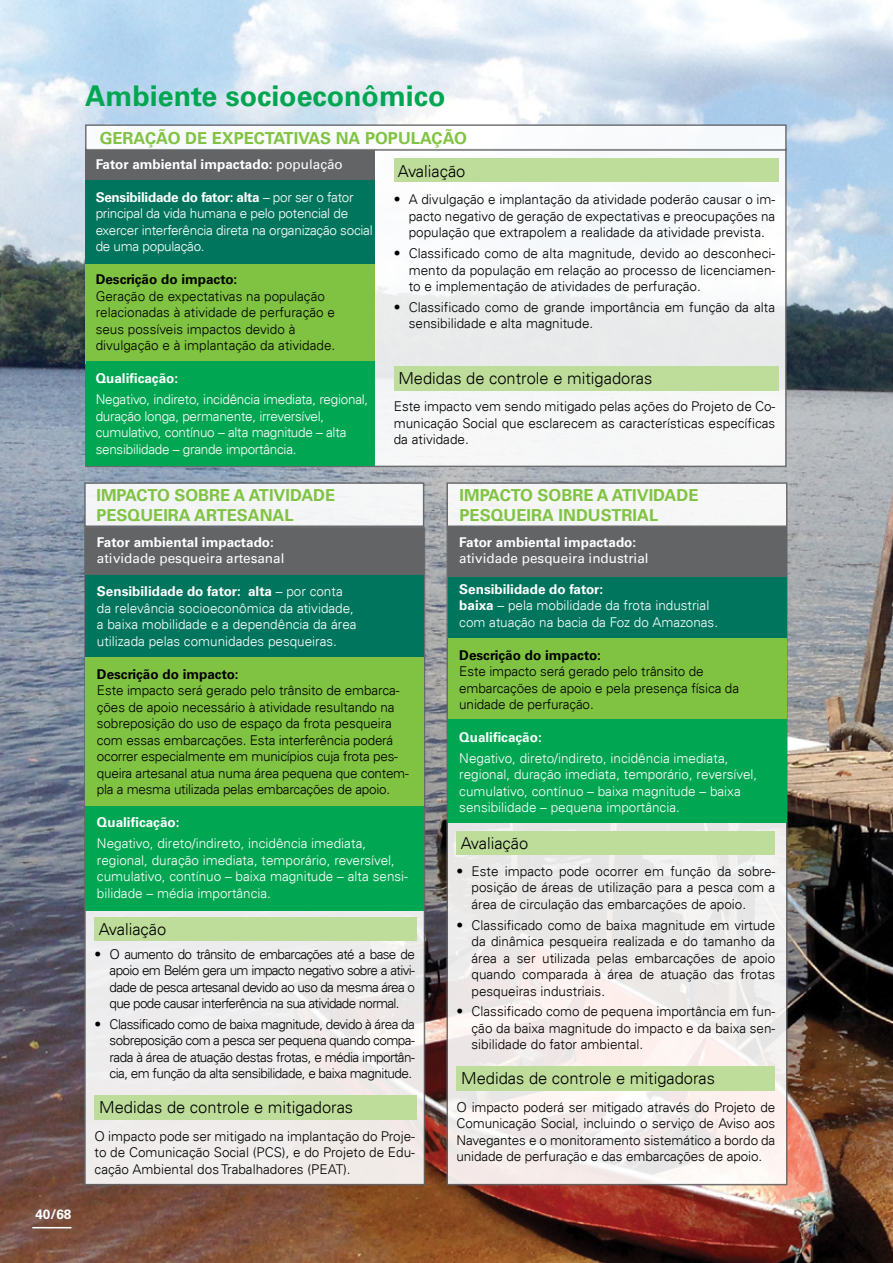
<style>
.page{position:relative;width:893px;height:1263px;background:#fff}
.page>*{position:absolute;margin:0;border:0;box-sizing:border-box;transform-origin:0 0}
.t1{font:700 28.5px "Univers LT Std";color:#00a651}
.t2{font:300 16.5px "Univers LT";color:#000}
.t3{font:700 16.5px/19px "Univers LT Std";color:#80c342}
.t4{font:300 13.5px/16.5px "Univers LT";letter-spacing:-.01em;color:#000;text-align:justify}
.t5{font:300 13.5px/16.5px "Univers LT";color:#fff}
.t6{font:300 13.5px/16.5px "Univers LT";letter-spacing:-.02em;color:#fff}
.t7{font:700 13.5px "Univers LT Std";color:#fff}
.t8{font:700 13.5px "Univers LT Std";color:#000}
.t9{font:13.5px "Univers LT";color:#fff}
.t10{font:700 13.5px "Univers LT Std";letter-spacing:-.02em;color:#fff}
.s1{font-family:"Univers LT";font-weight:400}
.s2{font-family:"Univers LT";font-weight:300}
.s3{font-family:"Univers LT Std";font-weight:700}
</style>
<div class="page">
<img style="left:0;top:0;width:893px;height:1263px">
<div style="left:85px;top:148px;width:702px;height:319px;background:linear-gradient(to bottom,#f8fafa,#f0f0f1);border:2px solid #636466"></div>
<div style="left:394px;top:159px;width:385px;height:23px;background:#bedd9b"></div>
<div style="left:394px;top:366px;width:385px;height:25px;background:#bedd9b"></div>
<div style="left:86px;top:264px;width:289px;height:100px;background:#80c342"></div>
<div style="left:86px;top:176px;width:289px;height:88px;background:#00755e"></div>
<div style="left:86px;top:149px;width:289px;height:30px;background:#636466"></div>
<div style="left:86px;top:361px;width:288px;height:105px;background:#00a651"></div>
<div style="left:84px;top:527px;width:341px;height:658px;background:#eeecec;border:2px solid #636466"></div>
<div style="left:86px;top:528px;width:338px;height:50px;background:#636466"></div>
<div style="left:86px;top:575px;width:338px;height:82px;background:#00755e"></div>
<div style="left:86px;top:657px;width:338px;height:149px;background:#80c342"></div>
<div style="left:86px;top:806px;width:338px;height:104px;background:#00a651"></div>
<div style="left:95px;top:917px;width:322px;height:23px;background:#bedd9b"></div>
<div style="left:95px;top:1095px;width:322px;height:25px;background:#bedd9b"></div>
<svg style="left:446px;top:527px;width:341px;height:658px;fill:#f0eae9"></svg>
<div style="left:448px;top:528px;width:338px;height:49px;background:#636466"></div>
<div style="left:448px;top:577px;width:338px;height:61px;background:#00755e"></div>
<div style="left:448px;top:638px;width:338px;height:82px;background:#80c342"></div>
<div style="left:448px;top:719px;width:338px;height:103px;background:#00a651"></div>
<div style="left:457px;top:831px;width:318px;height:23px;background:#bedd9b"></div>
<div style="left:457px;top:1066px;width:318px;height:25px;background:#bedd9b"></div>
<hr style="left:32px;top:1227px;width:39px;height:1px;background:#fff">
<div style="left:85px;top:124px;width:702px;height:27px;background:#fff;border:2px solid #636466"></div>
<div style="left:84px;top:482px;width:340px;height:45px;background:#f3f5f7;border:2px solid #636466"></div>
<div style="left:446px;top:482px;width:341px;height:45px;background:#f6f6f7;border:2px solid #636466"></div>
<p class="t7" style="left:35px;top:1206px;width:38px">40/68</p>
<h1 class="t1" style="left:85px;top:79px;width:362px">Ambiente socioeconômico</h1>
<p class="t3" style="left:100px;top:128px;width:369px">GERAÇÃO DE EXPECTATIVAS NA POPULAÇÃO</p>
<p class="t7" style="left:96px;top:156px;width:249px">Fator ambiental impactado: <span class="s1">população</span></p>
<p class="t10" style="left:96px;top:189px;width:260px">Sensibilidade do fator: alta <span class="s2">– por ser o fator</span></p>
<p class="t6" style="left:96px;top:205px;width:279px">principal da vida humana e pelo potencial de exercer interferência direta na organização social de uma população.</p>
<p class="t8" style="left:96px;top:272px;width:143px">Descrição do impacto:</p>
<p class="t4" style="left:96px;top:288px;width:241px;text-align:left">Geração de expectativas na população relacionadas à atividade de perfuração e seus possíveis impactos devido à divulgação e à implantação da atividade.</p>
<p class="t7" style="left:96px;top:371px;width:84px">Qualificação:</p>
<p class="t6" style="left:96px;top:391px;width:274px">Negativo, indireto, incidência imediata, regional, duração longa, permanente, irreversível, cumulativo, contínuo – alta magnitude – alta sensibilidade – grande importância.</p>
<p class="t2" style="left:398px;top:161px;width:69px">Avaliação</p>
<p class="t4" style="left:409px;top:191px;width:368px;text-indent:-15px">• A divulgação e implantação da atividade poderão causar o im&shy;pacto negativo de geração de expectativas e preocupações na população que extrapolem a realidade da atividade prevista.</p>
<p class="t4" style="left:409px;top:245px;width:368px;text-indent:-15px">• Classificado como de alta magnitude, devido ao desconheci&shy;mento da população em relação ao processo de licenciamen&shy;to e implementação de atividades de perfuração.</p>
<p class="t4" style="left:409px;top:299px;width:368px;text-indent:-15px">• Classificado como de grande importância em função da alta sensibilidade e alta magnitude.</p>
<p class="t2" style="left:398px;top:368px;width:255px">Medidas de controle e mitigadoras</p>
<p class="t4" style="left:394px;top:398px;width:383px">Este impacto vem sendo mitigado pelas ações do Projeto de Co&shy;municação Social que esclarecem as características específicas da atividade.</p>
<p class="t3" style="left:96px;top:486px;width:240px">IMPACTO SOBRE A ATIVIDADE<br>PESQUEIRA ARTESANAL</p>
<p class="t3" style="left:460px;top:486px;width:240px">IMPACTO SOBRE A ATIVIDADE<br>PESQUEIRA industrial</p>
<p class="t7" style="left:97px;top:534px;width:178px">Fator ambiental impactado:</p>
<p class="t9" style="left:97px;top:550px;width:189px">atividade pesqueira artesanal</p>
<p class="t7" style="left:97px;top:584px;width:247px">Sensibilidade do fator: alta <span class="s2">– por conta</span></p>
<p class="t5" style="left:97px;top:600px;width:261px">da relevância socioeconômica da atividade, a baixa mobilidade e a dependência da área utilizada pelas comunidades pesqueiras.</p>
<p class="t8" style="left:97px;top:666px;width:143px">Descrição do impacto:</p>
<p class="t4" style="left:97px;top:682px;width:313px;text-align:left">Este impacto será gerado pelo trânsito de embarca&shy;ções de apoio necessário à atividade resultando na sobreposição do uso de espaço da frota pesqueira com essas embarcações. Esta interferência poderá ocorrer especialmente em municípios cuja frota pes&shy;queira artesanal atua numa área pequena que contem&shy;pla a mesma utilizada pelas embarcações de apoio.</p>
<p class="t7" style="left:97px;top:815px;width:84px">Qualificação:</p>
<p class="t5" style="left:97px;top:835px;width:312px">Negativo, direto/indireto, incidência imediata, regional, duração imediata, temporário, reversível, cumulativo, contínuo – baixa magnitude – alta sensi&shy;bilidade – média importância.</p>
<p class="t2" style="left:99px;top:919px;width:69px">Avaliação</p>
<p class="t4" style="left:110px;top:945px;width:307px;text-indent:-15px">• O aumento do trânsito de embarcações até a base de apoio em Belém gera um impacto negativo sobre a ativi&shy;dade de pesca artesanal devido ao uso da mesma área o que pode causar interferência na sua atividade normal.</p>
<p class="t4" style="left:110px;top:1016px;width:307px;text-indent:-15px">• Classificado como de baixa magnitude, devido à área da sobreposição com a pesca ser pequena quando compa&shy;rada à área de atuação destas frotas, e média importân&shy;cia, em função da alta sensibilidade, e baixa magnitude.</p>
<p class="t2" style="left:99px;top:1097px;width:255px">Medidas de controle e mitigadoras</p>
<p class="t4" style="left:95px;top:1127px;width:322px">O impacto pode ser mitigado na implantação do Proje&shy;to de Comunicação Social (PCS), e do Projeto de Edu&shy;cação Ambiental dos Trabalhadores (PEAT).</p>
<p class="t7" style="left:459px;top:534px;width:178px">Fator ambiental impactado:</p>
<p class="t9" style="left:459px;top:550px;width:191px">atividade pesqueira industrial</p>
<p class="t7" style="left:459px;top:581px;width:145px">Sensibilidade do fator:</p>
<p class="t5" style="left:459px;top:597px;width:260px"><span class="s3">baixa</span> – pela mobilidade da frota industrial com atuação na bacia da Foz do Amazonas.</p>
<p class="t8" style="left:459px;top:647px;width:143px">Descrição do impacto:</p>
<p class="t4" style="left:459px;top:663px;width:281px;text-align:left">Este impacto será gerado pelo trânsito de embarcações de apoio e pela presença física da unidade de perfuração.</p>
<p class="t7" style="left:459px;top:729px;width:84px">Qualificação:</p>
<p class="t5" style="left:459px;top:750px;width:300px">Negativo, direto/indireto, incidência imediata, regional, duração imediata, temporário, reversível, cumulativo, contínuo – baixa magnitude – baixa sensibilidade – pequena importância.</p>
<p class="t2" style="left:461px;top:833px;width:69px">Avaliação</p>
<p class="t4" style="left:472px;top:863px;width:305px;text-indent:-15px">• Este impacto pode ocorrer em função da sobre&shy;posição de áreas de utilização para a pesca com a área de circulação das embarcações de apoio.</p>
<p class="t4" style="left:472px;top:916px;width:305px;text-indent:-15px">• Classificado como de baixa magnitude em virtude da dinâmica pesqueira realizada e do tamanho da área a ser utilizada pelas embarcações de apoio quando comparada à área de atuação das frotas pesqueiras industriais.</p>
<p class="t4" style="left:472px;top:1003px;width:305px;text-indent:-15px">• Classificado como de pequena importância em fun&shy;ção da baixa magnitude do impacto e da baixa sen&shy;sibilidade do fator ambiental.</p>
<p class="t2" style="left:461px;top:1068px;width:255px">Medidas de controle e mitigadoras</p>
<p class="t4" style="left:457px;top:1098px;width:320px">O impacto poderá ser mitigado através do Projeto de Comunicação Social, incluindo o serviço de Aviso aos Navegantes e o monitoramento sistemático a bordo da unidade de perfuração e das embarcações de apoio.</p>
</div>
